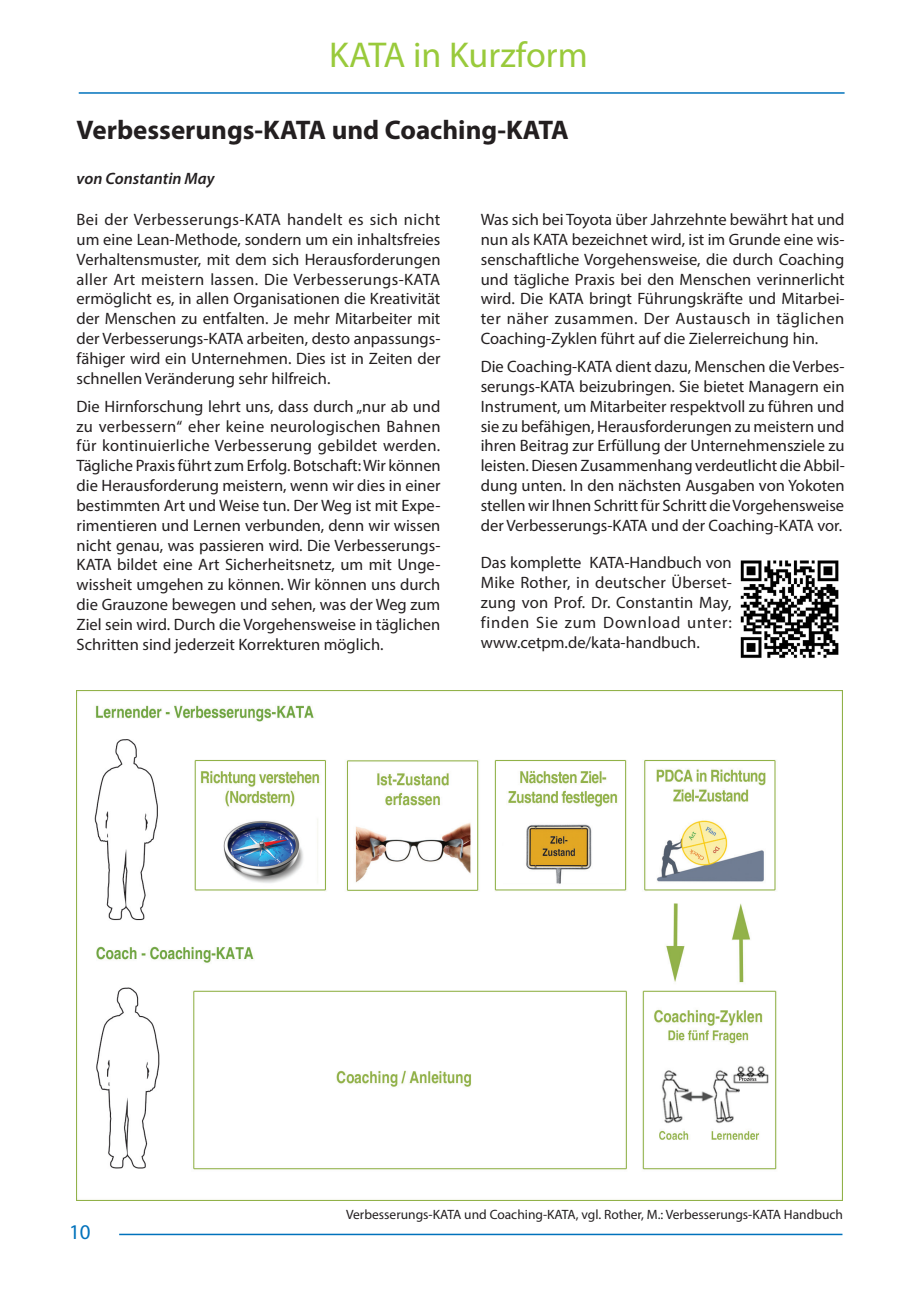
<style>
.page{position:relative;width:919px;height:1289px;background:#fff}
.page>*{position:absolute;margin:0;border:0;box-sizing:border-box;transform-origin:0 0}
.t1{font:36px "Myriad Pro";color:#99ca3b}
.t2{font:700 27px "Myriad Pro";color:#231f20}
.t3{font:21px "Myriad Pro";color:#0072bc}
.t4{font:16.5px/19.8px "Myriad Pro";color:#231f20;text-align:justify}
.t5{font:italic 600 16.5px "Myriad Pro";color:#231f20}
.t6{font:13.5px "Myriad Pro";color:#231f20}
</style>
<div class="page">
<hr style="left:79px;top:92px;width:765px;height:2px;background:#0072bc">
<hr style="left:119px;top:1233px;width:723px;height:2px;background:#0072bc">
<img style="left:77px;top:690px;width:765px;height:510px">
<img style="left:740px;top:560px;width:99px;height:98px">
<h1 class="t1" style="left:329px;top:33px;width:260px">KATA in Kurzform</h1>
<h2 class="t2" style="left:77px;top:113px;width:494px">Verbesserungs-KATA und Coaching-KATA</h2>
<p class="t5" style="left:77px;top:167px;width:139px">von Constantin May</p>
<p class="t4" style="left:77px;top:209px;width:365px">Bei der Verbesserungs-KATA handelt es sich nicht um eine Lean-Methode, sondern um ein inhaltsfreies Verhaltensmuster, mit dem sich Herausforderungen aller Art meistern lassen. Die Verbesserungs-KATA ermöglicht es, in allen Organisationen die Kreativität der Menschen zu entfalten. Je mehr Mitarbeiter mit der Verbesserungs-KATA arbeiten, desto anpassungs&shy;fähiger wird ein Unternehmen. Dies ist in Zeiten der schnellen Veränderung sehr hilfreich.</p>
<p class="t4" style="left:77px;top:396px;width:365px">Die Hirnforschung lehrt uns, dass durch „nur ab und zu verbessern“ eher keine neurologischen Bahnen für kontinuierliche Verbesserung gebildet werden.<br>Tägliche Praxis führt zum Erfolg. Botschaft: Wir können die Herausforderung meistern, wenn wir dies in einer bestimmten Art und Weise tun. Der Weg ist mit Expe&shy;rimentieren und Lernen verbunden, denn wir wissen nicht genau, was passieren wird. Die Verbesserungs-KATA bildet eine Art Sicherheitsnetz, um mit Unge&shy;wissheit umgehen zu können. Wir können uns durch die Grauzone bewegen und sehen, was der Weg zum Ziel sein wird. Durch die Vorgehensweise in täglichen Schritten sind jederzeit Korrekturen möglich.</p>
<p class="t4" style="left:480px;top:209px;width:365px">Was sich bei Toyota über Jahrzehnte bewährt hat und nun als KATA bezeichnet wird, ist im Grunde eine wis&shy;senschaftliche Vorgehensweise, die durch Coaching und tägliche Praxis bei den Menschen verinnerlicht wird. Die KATA bringt Führungskräfte und Mitarbei&shy;ter näher zusammen. Der Austausch in täglichen Coaching-Zyklen führt auf die Zielerreichung hin.</p>
<p class="t4" style="left:480px;top:356px;width:365px">Die Coaching-KATA dient dazu, Menschen die Verbes&shy;serungs-KATA beizubringen. Sie bietet Managern ein Instrument, um Mitarbeiter respektvoll zu führen und sie zu befähigen, Herausforderungen zu meistern und ihren Beitrag zur Erfüllung der Unternehmensziele zu leisten. Diesen Zusammenhang verdeutlicht die Abbil&shy;dung unten. In den nächsten Ausgaben von Yokoten stellen wir Ihnen Schritt für Schritt die Vorgehensweise der Verbesserungs-KATA und der Coaching-KATA vor.</p>
<p class="t4" style="left:481px;top:552px;width:252px">Das komplette KATA-Handbuch von Mike Rother, in deutscher Überset&shy;zung von Prof. Dr. Constantin May, finden Sie zum Download unter: www.cetpm.de/kata-handbuch.</p>
<p class="t3" style="left:69px;top:1218px;width:23px">10</p>
<p class="t6" style="left:346px;top:1205px;width:498px">Verbesserungs-KATA und Coaching-KATA, vgl. Rother, M.: Verbesserungs-KATA Handbuch</p>
</div>
